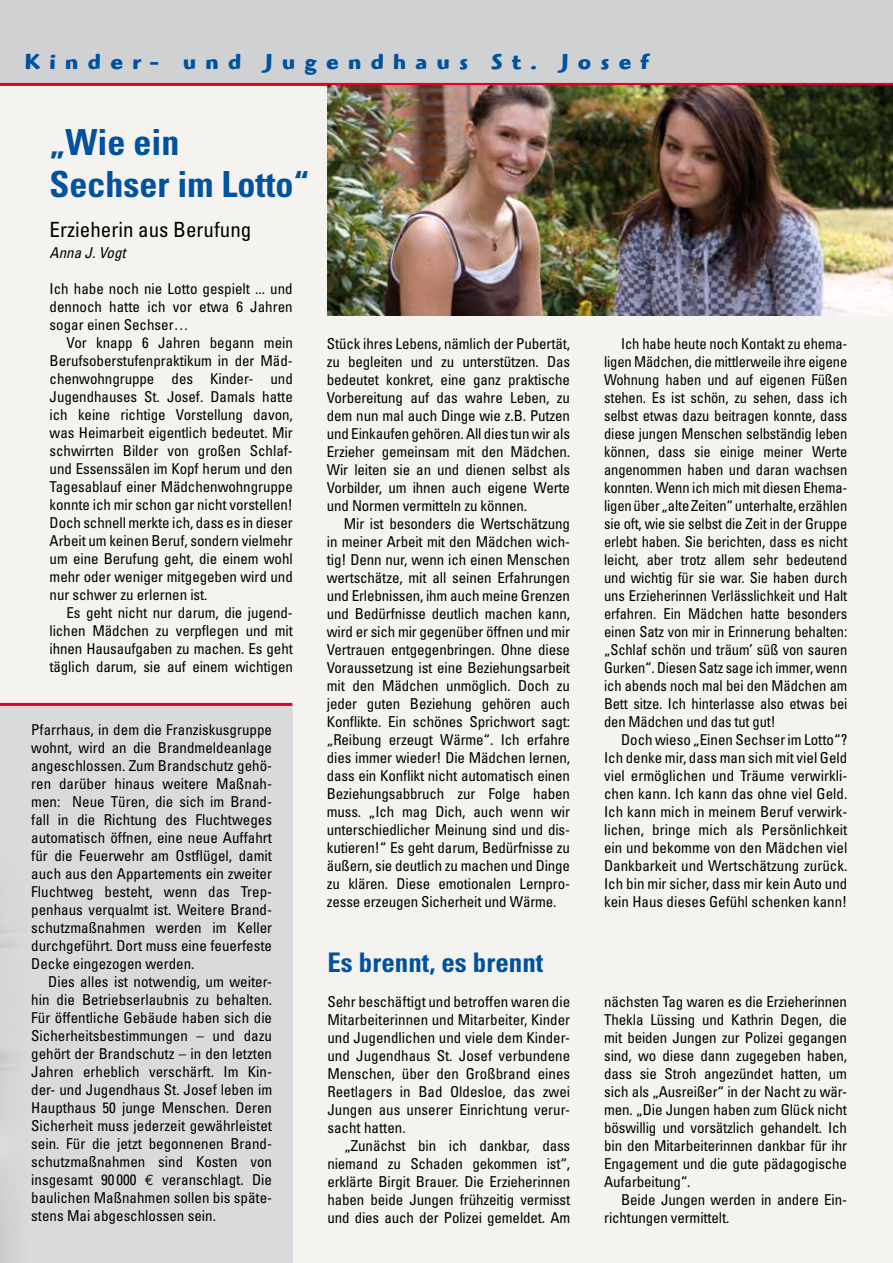
<style>
.page{position:relative;width:893px;height:1263px;background:#f5f3ef}
.page>*{position:absolute;margin:0;border:0;box-sizing:border-box;transform-origin:0 0}
.t1{font:700 condensed 36px/42px "Univers";color:#00519e}
.t2{font:700 condensed 27px "Univers";color:#00519e}
.t3{font:700 22.5px "Highlander ITC";letter-spacing:.42em;color:#00519e}
.t4{font:condensed 21px "Univers";color:#000}
.t5{font:condensed 15px/18px "Univers";letter-spacing:-.01em;color:#000;text-align:justify}
.t6{font:italic condensed 15px "Univers";color:#000}
.s1{font-family:"Euro Mono";font-stretch:normal}
</style>
<div class="page">
<div style="left:0;top:704px;width:292px;height:559px;background:#d9dadb"></div>
<hr style="left:0;top:703px;width:292px;height:3px;background:#e20026">
<div style="left:0;top:0;width:893px;height:83px;background:#d0d1d2"></div>
<hr style="left:0;top:83px;width:893px;height:3px;background:#e20026">
<img style="left:327px;top:86px;width:566px;height:229px">
<h3 class="t3" style="left:25px;top:48px;width:625px">Kinder- und Jugendhaus St. Josef</h3>
<h1 class="t1" style="left:50px;top:121px;width:261px">„Wie ein<br>Sechser im Lotto“</h1>
<h3 class="t4" style="left:50px;top:216px;width:203px">Erzieherin aus Berufung</h3>
<p class="t6" style="left:50px;top:243px;width:78px">Anna J. Vogt</p>
<p class="t5" style="left:50px;top:280px;width:245px">Ich habe noch nie Lotto gespielt ... und dennoch hatte ich vor etwa 6 Jahren sogar einen Sechser…</p>
<p class="t5" style="left:50px;top:334px;width:245px;text-indent:17px">Vor knapp 6 Jahren begann mein Berufsoberstufenpraktikum in der Mäd&shy;chenwohngruppe des Kinder- und Jugendhauses St. Josef. Damals hatte ich keine richtige Vorstellung davon, was Heimarbeit eigentlich bedeutet. Mir schwirrten Bilder von großen Schlaf&shy;und Essenssälen im Kopf herum und den Tagesablauf einer Mädchenwohngruppe konnte ich mir schon gar nicht vorstellen!<br>Doch schnell merkte ich, dass es in dieser Arbeit um keinen Beruf, sondern vielmehr um eine Berufung geht, die einem wohl mehr oder weniger mitgegeben wird und nur schwer zu erlernen ist.</p>
<p class="t5" style="left:50px;top:604px;width:245px;text-indent:17px">Es geht nicht nur darum, die jugend&shy;lichen Mädchen zu verpflegen und mit ihnen Hausaufgaben zu machen. Es geht täglich darum, sie auf einem wichtigen</p>
<p class="t5" style="left:31px;top:720px;width:242px">Pfarrhaus, in dem die Franziskusgruppe wohnt, wird an die Brandmeldeanlage angeschlossen. Zum Brandschutz gehö&shy;ren darüber hinaus weitere Maßnah&shy;men: Neue Türen, die sich im Brand&shy;fall in die Richtung des Fluchtweges automatisch öffnen, eine neue Auffahrt für die Feuerwehr am Ostflügel, damit auch aus den Appartements ein zweiter Fluchtweg besteht, wenn das Trep&shy;penhaus verqualmt ist. Weitere Brand&shy;schutzmaßnahmen werden im Keller durchgeführt. Dort muss eine feuerfeste Decke eingezogen werden.</p>
<p class="t5" style="left:31px;top:972px;width:242px;text-indent:17px">Dies alles ist notwendig, um weiter&shy;hin die Betriebserlaubnis zu behalten.<br>Für öffentliche Gebäude haben sich die Sicherheitsbestimmungen – und dazu gehört der Brandschutz – in den letzten Jahren erheblich verschärft. Im Kin&shy;der- und Jugendhaus St. Josef leben im Haupthaus 50 junge Menschen. Deren Sicherheit muss jederzeit gewährleistet sein. Für die jetzt begonnenen Brand&shy;schutzmaßnahmen sind Kosten von insgesamt 90 000 <span class="s1">€</span> veranschlagt. Die baulichen Maßnahmen sollen bis späte&shy;stens Mai abgeschlossen sein.</p>
<p class="t5" style="left:327px;top:334px;width:245px">Stück ihres Lebens, nämlich der Pubertät, zu begleiten und zu unterstützen. Das bedeutet konkret, eine ganz praktische Vorbereitung auf das wahre Leben, zu dem nun mal auch Dinge wie z.B. Putzen und Einkaufen gehören. All dies tun wir als Erzieher gemeinsam mit den Mädchen.<br>Wir leiten sie an und dienen selbst als Vorbilder, um ihnen auch eigene Werte und Normen vermitteln zu können.</p>
<p class="t5" style="left:327px;top:514px;width:245px;text-indent:17px">Mir ist besonders die Wertschätzung in meiner Arbeit mit den Mädchen wich&shy;tig! Denn nur, wenn ich einen Menschen wertschätze, mit all seinen Erfahrungen und Erlebnissen, ihm auch meine Grenzen und Bedürfnisse deutlich machen kann, wird er sich mir gegenüber öffnen und mir Vertrauen entgegenbringen. Ohne diese Voraussetzung ist eine Beziehungsarbeit mit den Mädchen unmöglich. Doch zu jeder guten Beziehung gehören auch Konflikte. Ein schönes Sprichwort sagt: „Reibung erzeugt Wärme“. Ich erfahre dies immer wieder! Die Mädchen lernen, dass ein Konflikt nicht automatisch einen Beziehungsabbruch zur Folge haben muss. „Ich mag Dich, auch wenn wir unterschiedlicher Meinung sind und dis&shy;kutieren!“ Es geht darum, Bedürfnisse zu äußern, sie deutlich zu machen und Dinge zu klären. Diese emotionalen Lernpro&shy;zesse erzeugen Sicherheit und Wärme.</p>
<h2 class="t2" style="left:327px;top:946px;width:217px">Es brennt, es brennt</h2>
<p class="t5" style="left:327px;top:992px;width:244px">Sehr beschäftigt und betroffen waren die Mitarbeiterinnen und Mitarbeiter, Kinder und Jugendlichen und viele dem Kinder&shy;und Jugendhaus St. Josef verbundene Menschen, über den Großbrand eines Reetlagers in Bad Oldesloe, das zwei Jungen aus unserer Einrichtung verur&shy;sacht hatten.</p>
<p class="t5" style="left:327px;top:1136px;width:244px;text-indent:17px">„Zunächst bin ich dankbar, dass niemand zu Schaden gekommen ist“, erklärte Birgit Brauer. Die Erzieherinnen haben beide Jungen frühzeitig vermisst und dies auch der Polizei gemeldet. Am</p>
<p class="t5" style="left:604px;top:334px;width:245px;text-indent:17px">Ich habe heute noch Kontakt zu ehema&shy;ligen Mädchen, die mittlerweile ihre eigene Wohnung haben und auf eigenen Füßen stehen. Es ist schön, zu sehen, dass ich selbst etwas dazu beitragen konnte, dass diese jungen Menschen selbständig leben können, dass sie einige meiner Werte angenommen haben und daran wachsen konnten. Wenn ich mich mit diesen Ehema&shy;ligen über „alte Zeiten“ unterhalte, erzählen sie oft, wie sie selbst die Zeit in der Gruppe erlebt haben. Sie berichten, dass es nicht leicht, aber trotz allem sehr bedeutend und wichtig für sie war. Sie haben durch uns Erzieherinnen Verlässlichkeit und Halt erfahren. Ein Mädchen hatte besonders einen Satz von mir in Erinnerung behalten: „Schlaf schön und träum’ süß von sauren Gurken“. Diesen Satz sage ich immer, wenn ich abends noch mal bei den Mädchen am Bett sitze. Ich hinterlasse also etwas bei den Mädchen und das tut gut!</p>
<p class="t5" style="left:604px;top:730px;width:245px;text-indent:17px">Doch wieso „Einen Sechser im Lotto“?<br>Ich denke mir, dass man sich mit viel Geld viel ermöglichen und Träume verwirkli&shy;chen kann. Ich kann das ohne viel Geld.<br>Ich kann mich in meinem Beruf verwirk&shy;lichen, bringe mich als Persönlichkeit ein und bekomme von den Mädchen viel Dankbarkeit und Wertschätzung zurück.<br>Ich bin mir sicher, dass mir kein Auto und kein Haus dieses Gefühl schenken kann!</p>
<p class="t5" style="left:604px;top:992px;width:244px">nächsten Tag waren es die Erzieherinnen Thekla Lüssing und Kathrin Degen, die mit beiden Jungen zur Polizei gegangen sind, wo diese dann zugegeben haben, dass sie Stroh angezündet hatten, um sich als „Ausreißer“ in der Nacht zu wär&shy;men. „Die Jungen haben zum Glück nicht böswillig und vorsätzlich gehandelt. Ich bin den Mitarbeiterinnen dankbar für ihr Engagement und die gute pädagogische Aufarbeitung“.</p>
<p class="t5" style="left:604px;top:1190px;width:244px;text-indent:17px">Beide Jungen werden in andere Ein&shy;richtungen vermittelt.</p>
</div>
